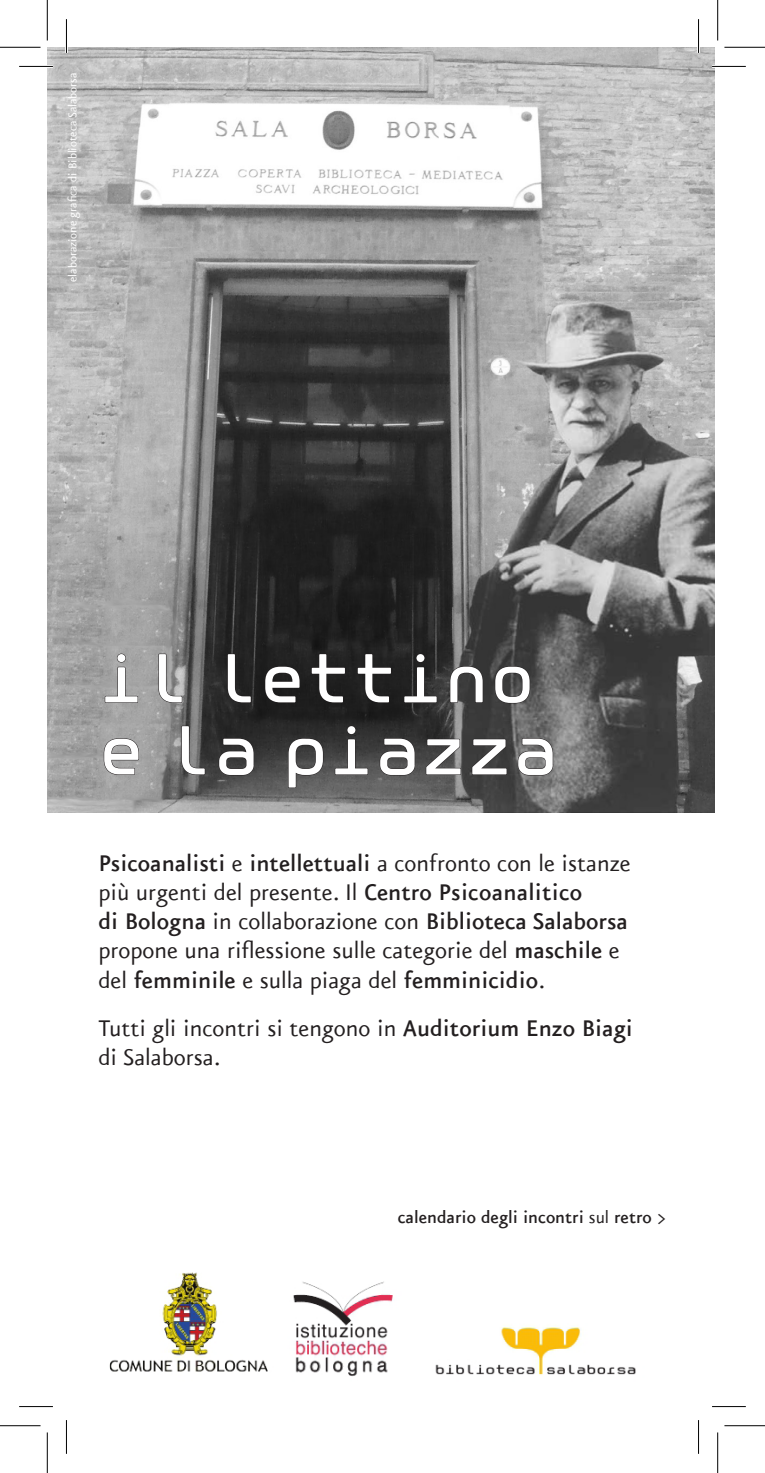
<style>
.page{position:relative;width:765px;height:1473px;background:#fff}
.page>*{position:absolute;margin:0;border:0;box-sizing:border-box;transform-origin:0 0}
.t1{font:67.5px/72px "biblio";color:#fff}
.t2{font:27px/29.2px "Eureka Sans";color:#231f20}
.t3{font:500 20.25px "Eureka Sans";color:#231f20}
.t4{font:13.5px "Eureka Sans";color:#fff}
.s1{font-weight:500}
.s2{font-weight:400}
</style>
<div class="page">
<img style="left:47px;top:47px;width:667px;height:765px">
<svg style="left:104px;top:653px;width:35px;height:50px;background:#999898"></svg>
<svg style="left:158px;top:653px;width:25px;height:50px"></svg>
<svg style="left:226px;top:653px;width:26px;height:50px"></svg>
<svg style="left:264px;top:665px;width:36px;height:38px"></svg>
<div style="left:310px;top:653px;width:36px;height:50px;background:#201f20"></div>
<div style="left:356px;top:653px;width:36px;height:50px;background:#202020"></div>
<svg style="left:403px;top:653px;width:34px;height:50px;background:#282727"></svg>
<svg style="left:449px;top:665px;width:34px;height:38px"></svg>
<svg style="left:494px;top:665px;width:36px;height:39px"></svg>
<svg style="left:103px;top:737px;width:36px;height:38px"></svg>
<svg style="left:181px;top:725px;width:25px;height:50px"></svg>
<svg style="left:218px;top:737px;width:37px;height:39px"></svg>
<svg style="left:287px;top:737px;width:37px;height:51px;background:#464545"></svg>
<svg style="left:334px;top:725px;width:34px;height:50px;background:#3d3c3d"></svg>
<svg style="left:379px;top:737px;width:36px;height:39px"></svg>
<svg style="left:425px;top:738px;width:36px;height:37px"></svg>
<svg style="left:471px;top:738px;width:36px;height:37px"></svg>
<svg style="left:517px;top:737px;width:36px;height:39px"></svg>
<img style="left:109px;top:1272px;width:527px;height:105px">
<hr style="left:19px;top:65px;width:34px;height:3px;background:#fff">
<hr style="left:711px;top:65px;width:34px;height:3px;background:#fff">
<hr style="left:65px;top:19px;width:3px;height:34px;background:#fff">
<hr style="left:696px;top:19px;width:3px;height:34px;background:#fff">
<hr style="left:19px;top:66px;width:34px;height:1px;background:#000">
<hr style="left:711px;top:66px;width:34px;height:1px;background:#000">
<hr style="left:19px;top:1405px;width:34px;height:1px;background:#000">
<hr style="left:711px;top:1405px;width:34px;height:1px;background:#000">
<hr style="left:66px;top:19px;width:1px;height:34px;background:#000">
<hr style="left:66px;top:1419px;width:1px;height:34px;background:#000">
<hr style="left:697px;top:19px;width:1px;height:34px;background:#000">
<hr style="left:697px;top:1419px;width:1px;height:34px;background:#000">
<hr style="left:0;top:47px;width:40px;height:1px;background:#000">
<hr style="left:724px;top:47px;width:40px;height:1px;background:#000">
<hr style="left:0;top:1425px;width:40px;height:1px;background:#000">
<hr style="left:724px;top:1425px;width:40px;height:1px;background:#000">
<hr style="left:47px;top:0;width:1px;height:40px;background:#000">
<hr style="left:47px;top:1432px;width:1px;height:40px;background:#000">
<hr style="left:717px;top:0;width:1px;height:40px;background:#000">
<hr style="left:717px;top:1432px;width:1px;height:40px;background:#000">
<p class="t4" style="left:66px;top:282px;width:211px;rotate:-90deg">elaborazione grafica di Biblioteca Salaborsa</p>
<h1 class="t1" style="left:98px;top:639px;width:461px">il lettino e la piazza</h1>
<p class="t2" style="left:98px;top:849px;width:533px"><span class="s1">Psicoanalisti</span> e <span class="s1">intellettuali</span> a confronto con le istanze più urgenti del presente. Il <span class="s1">Centro Psicoanalitico<br>di Bologna</span> in collaborazione con <span class="s1">Biblioteca Salaborsa </span>propone una riflessione sulle categorie del <span class="s1">maschile</span> e del <span class="s1">femminile</span> e sulla piaga del <span class="s1">femminicidio</span>.</p>
<p class="t2" style="left:98px;top:1014px;width:535px">Tutti gli incontri si tengono in <span class="s1">Auditorium Enzo Biagi </span>di Salaborsa.</p>
<p class="t3" style="left:397px;top:1207px;width:270px">calendario degli incontri <span class="s2">sul</span> retro <span class="s2">&gt;</span></p>
</div>
